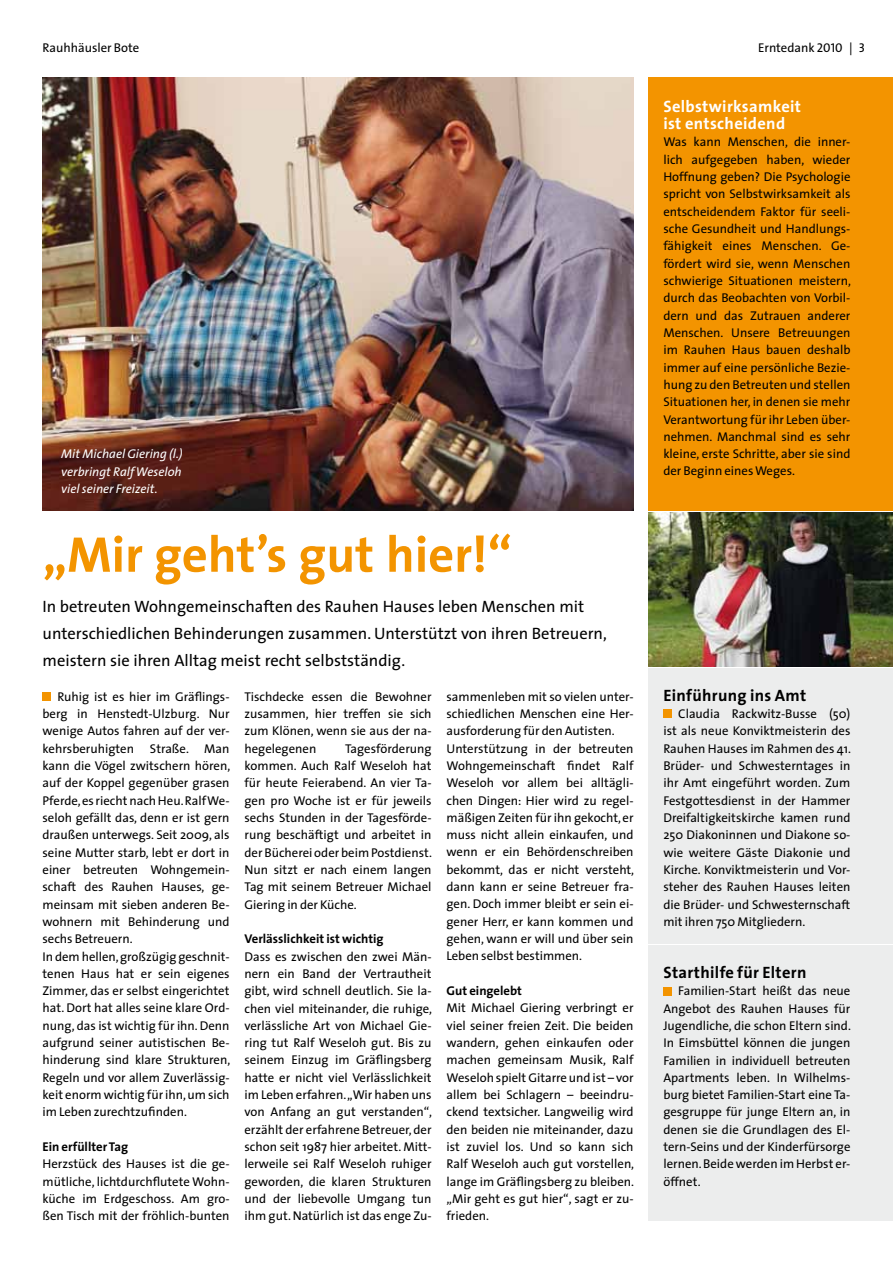
<style>
.page{position:relative;width:893px;height:1263px;background:#fff}
.page>*{position:absolute;margin:0;border:0;box-sizing:border-box;transform-origin:0 0}
.t1{font:700 50.55px "The Sans";color:#f39400}
.t2{font:16.5px/27px "The Sans";color:#000}
.t3{font:700 16.5px "The Sans";letter-spacing:.02em;color:#000}
.t4{font:700 16.5px/17.2px "The Sans";letter-spacing:.02em;color:#fff}
.t5{font:12.75px/17.2px "The Sans";color:#000;text-align:justify}
.t6{font:italic 12.75px/17.2px "The Sans";color:#fff;text-align:justify}
.t7{font:700 12.75px "The Sans";color:#000}
.s1{font-family:"The Sans Caps"}
</style>
<div class="page">
<div style="left:648px;top:945px;width:245px;height:275px;background:#eceded"></div>
<div style="left:648px;top:668px;width:245px;height:275px;background:#eceded"></div>
<div style="left:648px;top:77px;width:245px;height:433px;background:#f39400"></div>
<div style="left:43px;top:692px;width:8px;height:9px;background:#f39400"></div>
<img style="left:43px;top:77px;width:591px;height:433px">
<img style="left:648px;top:512px;width:245px;height:154px">
<div style="left:663px;top:987px;width:9px;height:8px;background:#f39400"></div>
<div style="left:663px;top:710px;width:9px;height:8px;background:#f39400"></div>
<p class="t5" style="left:43px;top:39px;width:98px">Rauhhäusler Bote</p>
<p class="t5" style="left:758px;top:39px;width:109px">Erntedank <span class="s1">2010</span> | <span class="s1">3</span></p>
<p class="t6" style="left:61px;top:445px;width:123px">Mit Michael Giering (l.) verbringt Ralf Weseloh viel seiner Freizeit.</p>
<h1 class="t1" style="left:43px;top:512px;width:471px">„Mir geht’s gut hier!“</h1>
<p class="t2" style="left:43px;top:592px;width:566px">In betreuten Wohngemeinschaften des Rauhen Hauses leben Menschen mit unterschiedlichen Behinderungen zusammen. Unterstützt von ihren Betreuern, meistern sie ihren Alltag meist recht selbstständig.</p>
<p class="t5" style="left:43px;top:687px;width:189px;text-align:left;text-indent:15px">Ruhig ist es hier im Gräflings&shy;berg in Henstedt-Ulzburg. Nur wenige Autos fahren auf der ver&shy;kehrsberuhigten Straße. Man kann die Vögel zwitschern hören, auf der Koppel gegenüber grasen<br>Pferde, es riecht nach Heu. Ralf We&shy;seloh gefällt das, denn er ist gern draußen unterwegs. Seit 2009, als seine Mutter starb, lebt er dort in einer betreuten Wohngemein&shy;schaft des Rauhen Hauses, ge&shy;meinsam mit sieben anderen Be&shy;wohnern mit Behinderung und sechs Betreuern.<br>In dem hellen, großzügig geschnit&shy;tenen Haus hat er sein eigenes<br>Zimmer, das er selbst eingerichtet hat. Dort hat alles seine klare Ord&shy;nung, das ist wichtig für ihn. Denn aufgrund seiner autistischen Be&shy;hinderung sind klare Strukturen,<br>Regeln und vor allem Zuverlässig&shy;keit enorm wichtig für ihn, um sich im Leben zurechtzufinden.</p>
<p class="t7" style="left:43px;top:1136px;width:87px">Ein erfüllter Tag</p>
<p class="t5" style="left:43px;top:1155px;width:189px">Herzstück des Hauses ist die ge&shy;mütliche, lichtdurchflutete Wohn&shy;küche im Erdgeschoss. Am gro&shy;ßen Tisch mit der fröhlich-bunten</p>
<p class="t5" style="left:244px;top:687px;width:189px">Tischdecke essen die Bewohner zusammen, hier treffen sie sich zum Klönen, wenn sie aus der na&shy;hegelegenen</p>
<p class="t5" style="left:244px;top:739px;width:189px;text-indent:101px">Tagesförderung kommen. Auch Ralf Weseloh hat für heute Feierabend. An vier Ta&shy;gen pro Woche ist er für jeweils sechs Stunden in der Tagesförde&shy;rung beschäftigt und arbeitet in der Bücherei oder beim Postdienst.<br>Nun sitzt er nach einem langen Tag mit seinem Betreuer Michael Giering in der Küche.</p>
<p class="t7" style="left:244px;top:928px;width:141px">Verlässlichkeit ist wichtig</p>
<p class="t5" style="left:244px;top:947px;width:189px">Dass es zwischen den zwei Män&shy;nern ein Band der Vertrautheit gibt, wird schnell deutlich. Sie la&shy;chen viel miteinander, die ruhige, verlässliche Art von Michael Gie&shy;ring tut Ralf Weseloh gut. Bis zu seinem Einzug im Gräflingsberg hatte er nicht viel Verlässlichkeit im Leben erfahren. „Wir haben uns von Anfang an gut verstanden“, erzählt der erfahrene Betreuer, der schon seit 1987 hier arbeitet. Mitt&shy;lerweile sei Ralf Weseloh ruhiger geworden, die klaren Strukturen und der liebevolle Umgang tun ihm gut. Natürlich ist das enge Zu-</p>
<p class="t5" style="left:446px;top:687px;width:189px;text-align:left">sammenleben mit so vielen unter&shy;schiedlichen Menschen eine Her&shy;ausforderung für den Autisten.<br>Unterstützung in der betreuten<br>Wohngemeinschaft findet Ralf<br>Weseloh vor allem bei alltägli&shy;chen Dingen: Hier wird zu regel&shy;mäßigen Zeiten für ihn gekocht, er muss nicht allein einkaufen, und wenn er ein Behördenschreiben bekommt, das er nicht versteht, dann kann er seine Betreuer fra&shy;gen. Doch immer bleibt er sein ei&shy;gener Herr, er kann kommen und gehen, wann er will und über sein<br>Leben selbst bestimmen.</p>
<p class="t7" style="left:446px;top:980px;width:77px">Gut eingelebt</p>
<p class="t5" style="left:446px;top:999px;width:189px">Mit Michael Giering verbringt er viel seiner freien Zeit. Die beiden wandern, gehen einkaufen oder machen gemeinsam Musik, Ralf Weseloh spielt Gitarre und ist – vor allem bei Schlagern – beeindru&shy;ckend textsicher. Langweilig wird den beiden nie miteinander, dazu ist zuviel los. Und so kann sich Ralf Weseloh auch gut vorstellen, lange im Gräflingsberg zu bleiben. „Mir geht es gut hier“, sagt er zu&shy;frieden.</p>
<p class="t4" style="left:663px;top:97px;width:139px">Selbstwirksamkeit ist entscheidend</p>
<p class="t5" style="left:663px;top:133px;width:189px">Was kann Menschen, die inner&shy;lich aufgegeben haben, wieder Hoffnung geben? Die Psychologie spricht von Selbstwirksamkeit als entscheidendem Faktor für seeli&shy;sche Gesundheit und Handlungs&shy;fähigkeit eines Menschen. Ge&shy;fördert wird sie, wenn Menschen schwierige Situationen meistern, durch das Beobachten von Vorbil&shy;dern und das Zutrauen anderer Menschen. Unsere Betreuungen im Rauhen Haus bauen deshalb immer auf eine persönliche Bezie&shy;hung zu den Betreuten und stellen Situationen her, in denen sie mehr Verantwortung für ihr Leben über&shy;nehmen. Manchmal sind es sehr kleine, erste Schritte, aber sie sind der Beginn eines Weges.</p>
<p class="t3" style="left:663px;top:681px;width:144px">Einführung ins Amt</p>
<p class="t5" style="left:663px;top:705px;width:189px;text-indent:15px">Claudia Rackwitz-Busse (50) ist als neue Konviktmeisterin des Rauhen Hauses im Rahmen des 41.<br>Brüder- und Schwesterntages in ihr Amt eingeführt worden. Zum Festgottesdienst in der Hammer Dreifaltigkeitskirche kamen rund 250 Diakoninnen und Diakone so&shy;wie weitere Gäste Diakonie und Kirche. Konviktmeisterin und Vor&shy;steher des Rauhen Hauses leiten die Brüder- und Schwesternschaft mit ihren 750 Mitgliedern.</p>
<p class="t3" style="left:663px;top:958px;width:145px">Starthilfe für Eltern</p>
<p class="t5" style="left:663px;top:982px;width:189px;text-indent:15px">Familien-Start heißt das neue Angebot des Rauhen Hauses für Jugendliche, die schon Eltern sind.<br>In Eimsbüttel können die jungen Familien in individuell betreuten Apartments leben. In Wilhelms&shy;burg bietet Familien-Start eine Ta&shy;gesgruppe für junge Eltern an, in denen sie die Grundlagen des El&shy;tern-Seins und der Kinderfürsorge lernen. Beide werden im Herbst er&shy;öffnet.</p>
</div>
